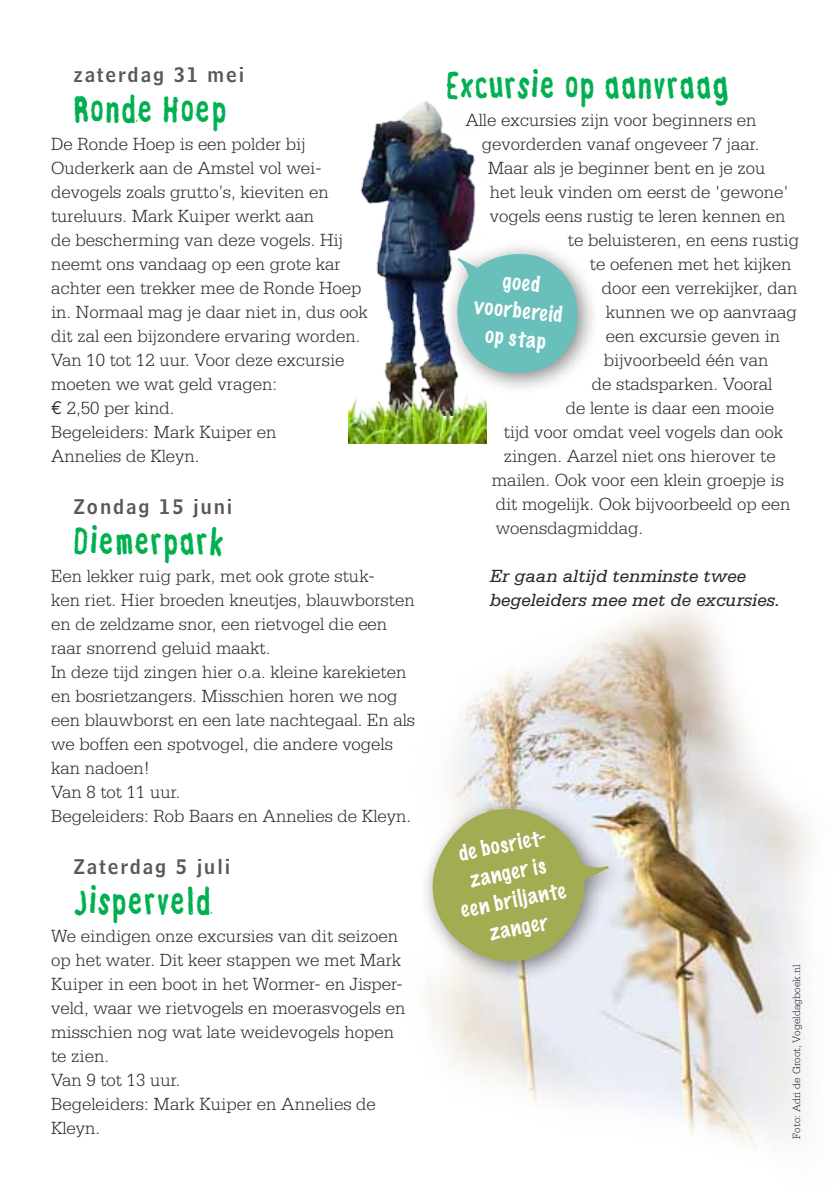
<style>
.page{position:relative;width:840px;height:1191px;background:#fff}
.page>*{position:absolute;margin:0;border:0;box-sizing:border-box;transform-origin:0 0}
.t1{font:36px "Linotype Russisch Brot Eat";letter-spacing:.08em;color:#00b050;scale:.8 1}
.t2{font:100 21px/28px "Marker Felt";color:#fff;text-align:center}
.t3{font:20px "Bell Centennial Name And Number";letter-spacing:.1em;color:#58585a}
.t4{font:300 18.6px/24px "Serifa";color:#282829}
.t5{font:italic 18.6px/24px "Serifa";color:#282829}
.t6{font:300 11px "Serifa";color:#282829}
.s1{font-family:"Euro Mono";font-weight:400}
</style>
<div class="page">
<img style="left:360px;top:101px;width:127px;height:315px">
<img style="left:348px;top:387px;width:138px;height:56px">
<div style="left:442px;top:240px;width:158px;height:156px;background:#000;opacity:.5"></div>
<svg style="left:452px;top:248px;width:130px;height:130px;background:#8ecac6"></svg>
<img style="left:426px;top:608px;width:384px;height:539px">
<div style="left:418px;top:794px;width:210px;height:190px;background:#000;opacity:.5"></div>
<svg style="left:418px;top:787px;width:194px;height:202px;background:#c5caa2"></svg>
<p class="t3" style="left:74px;top:62px;width:172px">zaterdag 31 mei</p>
<h1 class="t1" style="left:74px;top:85px;width:192px">Ronde Hoep</h1>
<p class="t4" style="left:51px;top:132px;width:318px">De Ronde Hoep is een polder bij<br>Ouderkerk aan de Amstel vol wei&shy;devogels zoals grutto’s, kieviten en tureluurs. Mark Kuiper werkt aan<br>de bescherming van deze vogels. Hij neemt ons vandaag op een grote kar achter een trekker mee de Ronde Hoep in. Normaal mag je daar niet in, dus ook dit zal een bijzondere ervaring worden.<br>Van 10 tot 12 uur. Voor deze excursie moeten we wat geld vragen:<br><span class="s1">e</span> 2,50 per kind.<br>Begeleiders: Mark Kuiper en<br>Annelies de Kleyn.</p>
<p class="t3" style="left:74px;top:494px;width:160px">Zondag 15 juni</p>
<h1 class="t1" style="left:74px;top:517px;width:187px">Diemerpark</h1>
<p class="t4" style="left:51px;top:564px;width:365px">Een lekker ruig park, met ook grote stuk-<br>ken riet. Hier broeden kneutjes, blauwborsten en de zeldzame snor, een rietvogel die een raar snorrend geluid maakt.<br>In deze tijd zingen hier o.a. kleine karekieten en bosrietzangers. Misschien horen we nog een blauwborst en een late nachtegaal. En als we boffen een spotvogel, die andere vogels kan nadoen!<br>Van 8 tot 11 uur.<br>Begeleiders: Rob Baars en Annelies de Kleyn.</p>
<p class="t3" style="left:74px;top:854px;width:158px">Zaterdag 5 juli</p>
<h1 class="t1" style="left:74px;top:877px;width:172px">Jisperveld</h1>
<p class="t4" style="left:51px;top:924px;width:355px">We eindigen onze excursies van dit seizoen op het water. Dit keer stappen we met Mark<br>Kuiper in een boot in het Wormer- en Jisper&shy;veld, waar we rietvogels en moerasvogels en misschien nog wat late weidevogels hopen te zien.<br>Van 9 tot 13 uur.<br>Begeleiders: Mark Kuiper en Annelies de<br>Kleyn.</p>
<h1 class="t1" style="left:445px;top:61px;width:354px">Excursie op aanvraag</h1>
<p class="t4" style="left:465px;top:108px;width:292px">Alle excursies zijn voor beginners en</p>
<p class="t4" style="left:481px;top:132px;width:279px">gevorderden vanaf ongeveer 7 jaar.</p>
<p class="t4" style="left:487px;top:156px;width:279px">Maar als je beginner bent en je zou</p>
<p class="t4" style="left:489px;top:180px;width:300px">het leuk vinden om eerst de 'gewone'</p>
<p class="t4" style="left:489px;top:204px;width:297px">vogels eens rustig te leren kennen en</p>
<p class="t4" style="left:567px;top:228px;width:232px">te beluisteren, en eens rustig</p>
<p class="t4" style="left:589px;top:252px;width:203px">te oefenen met het kijken</p>
<p class="t4" style="left:601px;top:276px;width:197px">door een verrekijker, dan</p>
<p class="t4" style="left:605px;top:300px;width:192px">kunnen we op aanvraag</p>
<p class="t4" style="left:605px;top:324px;width:176px">een excursie geven in</p>
<p class="t4" style="left:603px;top:348px;width:166px">bijvoorbeeld één van</p>
<p class="t4" style="left:591px;top:372px;width:182px">de stadsparken. Vooral</p>
<p class="t4" style="left:565px;top:396px;width:210px">de lente is daar een mooie</p>
<p class="t4" style="left:503px;top:420px;width:281px">tijd voor omdat veel vogels dan ook</p>
<p class="t4" style="left:503px;top:444px;width:273px">zingen. Aarzel niet ons hierover te</p>
<p class="t4" style="left:491px;top:468px;width:293px">mailen. Ook voor een klein groepje is</p>
<p class="t4" style="left:495px;top:492px;width:296px">dit mogelijk. Ook bijvoorbeeld op een</p>
<p class="t4" style="left:495px;top:516px;width:149px">woensdagmiddag.</p>
<p class="t5" style="left:489px;top:564px;width:292px">Er gaan altijd tenminste twee begeleiders mee met de excursies.</p>
<p class="t2" style="left:479px;top:263px;width:90px;rotate:6deg">goed voorbereid op stap</p>
<p class="t2" style="left:447px;top:840px;width:108px;rotate:-11deg">de bosriet&shy;zanger is een briljante zanger</p>
<p class="t6" style="left:789px;top:1138px;width:175px;rotate:-90deg">Foto: Adri de Groot, Vogeldagboek.nl</p>
</div>
